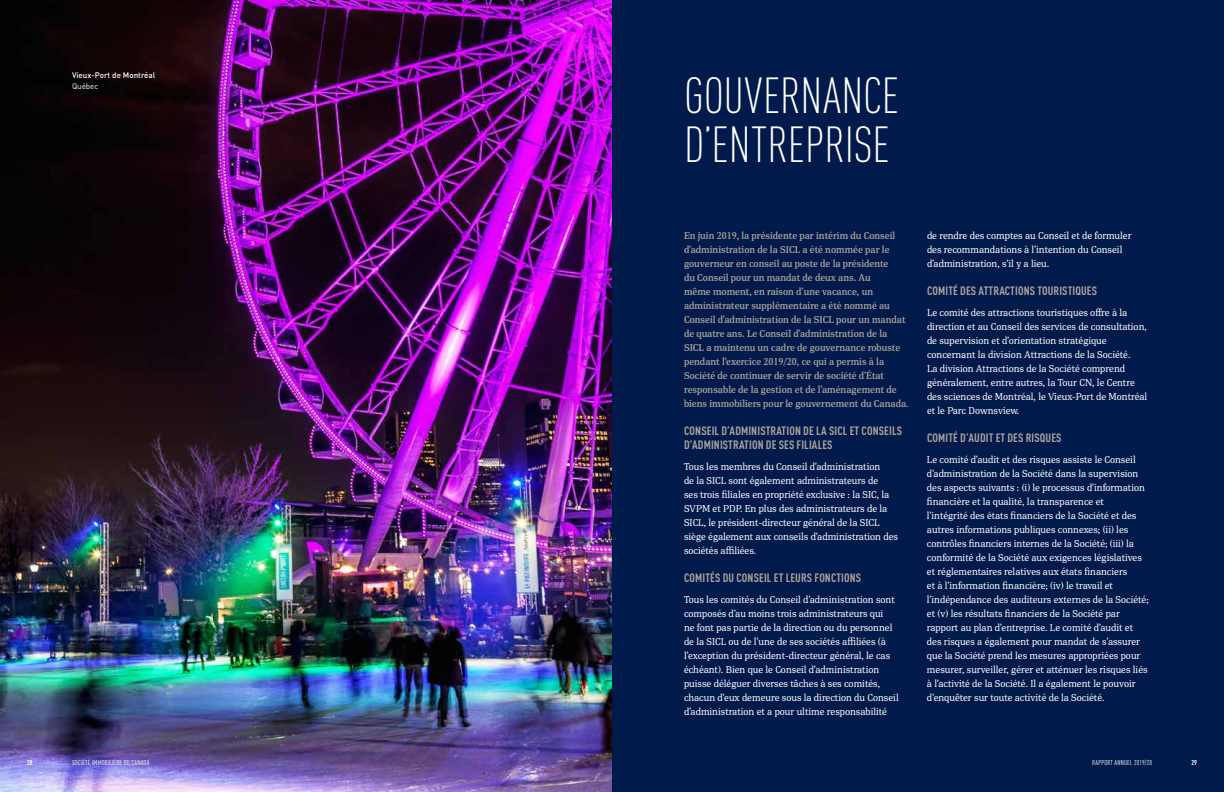
<style>
.page{position:relative;width:1224px;height:792px;background:#fff}
.page>*{position:absolute;margin:0;border:0;box-sizing:border-box;transform-origin:0 0}
.t1{font:300 condensed 50px/49px "DIN Pro";letter-spacing:-.005em;color:#fff}
.t2{font:700 condensed 12px/14px "DIN Pro";letter-spacing:.01em;color:#aca29b}
.t3{font:10px/14px "PFDIN Serif";color:#fff}
.t4{font:500 10px/14px "PFDIN Serif";color:#aca29b}
.t5{font:500 8px "DIN Pro";color:#fff}
.t6{font:8px "DIN Pro";color:#fff}
.t7{font:condensed 7px "DIN Pro";letter-spacing:.025em;color:#fff}
.t8{font:700 condensed 7px "DIN Pro";color:#fff}
</style>
<div class="page">
<img style="left:0;top:0;width:612px;height:792px">
<div style="left:612px;top:0;width:612px;height:792px;background:#001a4b"></div>
<p class="t5" style="left:72px;top:69px;width:85px">Vieux-Port de Montréal</p>
<p class="t6" style="left:72px;top:80px;width:28px">Québec</p>
<h1 class="t1" style="left:684px;top:68px;width:217px">GOUVERNANCE<br>D’ENTREPRISE</h1>
<p class="t4" style="left:684px;top:229px;width:226px">En juin 2019, la présidente par intérim du Conseil d’administration de la SICL a été nommée par le gouverneur en conseil au poste de la présidente<br>du Conseil pour un mandat de deux ans. Au<br>même moment, en raison d’une vacance, un administrateur supplémentaire a été nommé au Conseil d’administration de la SICL pour un mandat de quatre ans. Le Conseil d’administration de la SICL a maintenu un cadre de gouvernance robuste pendant l’exercice 2019/20, ce qui a permis à la Société de continuer de servir de société d’État responsable de la gestion et de l’aménagement de biens immobiliers pour le gouvernement du Canada.</p>
<h2 class="t2" style="left:684px;top:423px;width:220px">CONSEIL D’ADMINISTRATION DE LA SICL ET CONSEILS<br>D’ADMINISTRATION DE SES FILIALES</h2>
<p class="t3" style="left:684px;top:459px;width:216px">Tous les membres du Conseil d’administration<br>de la SICL sont également administrateurs de<br>ses trois filiales en propriété exclusive : la SIC, la SVPM et PDP. En plus des administrateurs de la SICL, le président-directeur général de la SICL siège également aux conseils d’administration des sociétés affiliées.</p>
<h2 class="t2" style="left:684px;top:570px;width:179px">COMITÉS DU CONSEIL ET LEURS FONCTIONS</h2>
<p class="t3" style="left:684px;top:592px;width:216px">Tous les comités du Conseil d’administration sont composés d’au moins trois administrateurs qui<br>ne font pas partie de la direction ou du personnel de la SICL ou de l’une de ses sociétés affiliées (à l’exception du président-directeur général, le cas échéant). Bien que le Conseil d’administration puisse déléguer diverses tâches à ses comités, chacun d’eux demeure sous la direction du Conseil d’administration et a pour ultime responsabilité</p>
<p class="t3" style="left:927px;top:228px;width:206px">de rendre des comptes au Conseil et de formuler des recommandations à l’intention du Conseil d’administration, s’il y a lieu.</p>
<h2 class="t2" style="left:927px;top:283px;width:171px">COMITÉ DES ATTRACTIONS TOURISTIQUES</h2>
<p class="t3" style="left:927px;top:305px;width:222px">Le comité des attractions touristiques offre à la direction et au Conseil des services de consultation, de supervision et d’orientation stratégique concernant la division Attractions de la Société.<br>La division Attractions de la Société comprend généralement, entre autres, la Tour CN, le Centre des sciences de Montréal, le Vieux-Port de Montréal et le Parc Downsview.</p>
<h2 class="t2" style="left:927px;top:430px;width:136px">COMITÉ D’AUDIT ET DES RISQUES</h2>
<p class="t3" style="left:927px;top:452px;width:223px">Le comité d’audit et des risques assiste le Conseil d’administration de la Société dans la supervision des aspects suivants : (i) le processus d’information financière et la qualité, la transparence et<br>l’intégrité des états financiers de la Société et des autres informations publiques connexes; (ii) les contrôles financiers internes de la Société; (iii) la conformité de la Société aux exigences législatives et réglementaires relatives aux états financiers<br>et à l’information financière; (iv) le travail et l’indépendance des auditeurs externes de la Société; et (v) les résultats financiers de la Société par rapport au plan d’entreprise. Le comité d’audit et des risques a également pour mandat de s’assurer que la Société prend les mesures appropriées pour mesurer, surveiller, gérer et atténuer les risques liés à l’activité de la Société. Il a également le pouvoir d’enquêter sur toute activité de la Société.</p>
<p class="t8" style="left:27px;top:757px;width:7px">28</p>
<p class="t7" style="left:72px;top:757px;width:79px">SOCIÉTÉ IMMOBILIÈRE DU CANADA</p>
<p class="t7" style="left:1092px;top:757px;width:61px">RAPPORT ANNUEL 2019/20</p>
<p class="t8" style="left:1191px;top:757px;width:7px">29</p>
</div>
